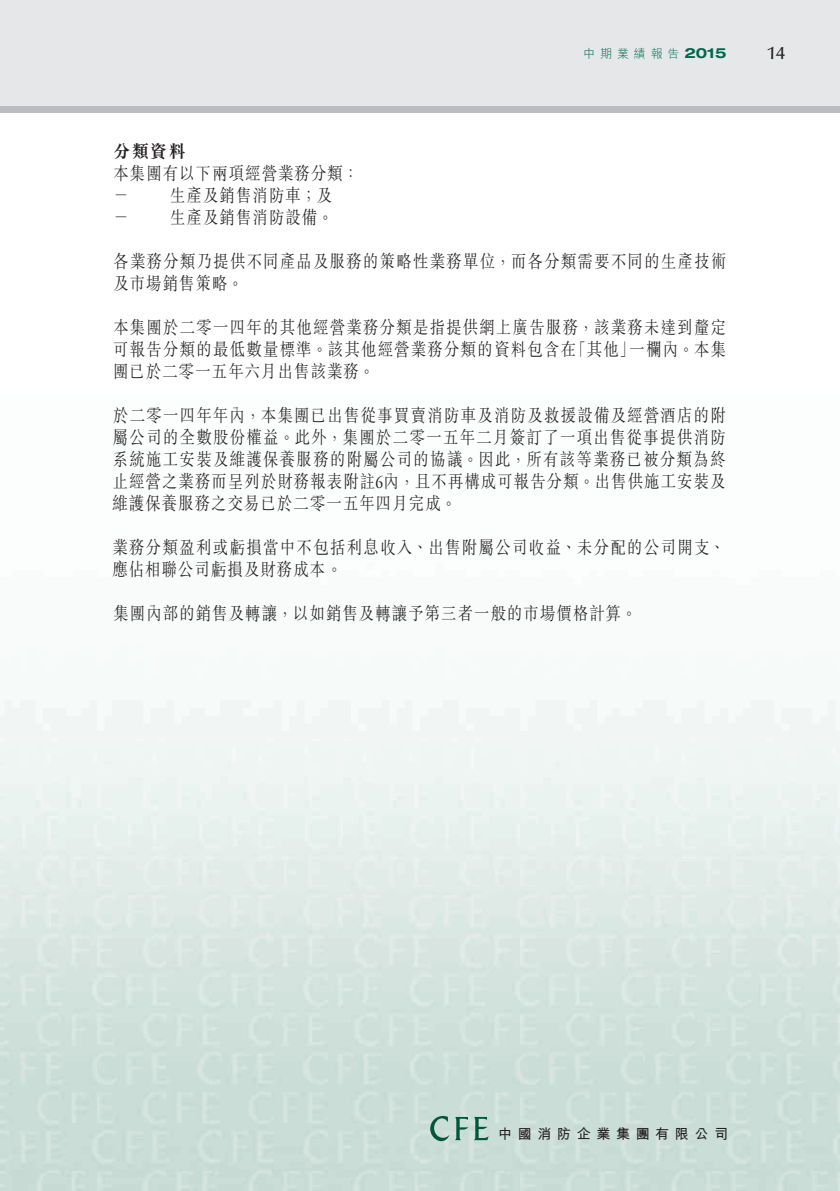
<style>
.page{position:relative;width:840px;height:1191px;background:#fff}
.page>*{position:absolute;margin:0;border:0;box-sizing:border-box;transform-origin:0 0}
.t1{font:300 18px/22px "M Sung HK";letter-spacing:.085em;color:#231f20;scale:.85 1}
.t2{font:700 18px "M Sung HK";color:#231f20;scale:.95 1}
.t3{font:500 18px "Optima LT Std";color:#231f20}
.t4{font:700 14px "M Hei HK";letter-spacing:.4em;color:#231f20}
.t5{font:700 expanded 14px "Helvetica Neue LT Std";color:#006850}
.t6{font:300 12px "M Hei HK";letter-spacing:.4em;color:#006850}
.s1{font-family:"Adobe Garamond Pro";font-weight:400}
</style>
<div class="page">
<div style="left:0;top:0;width:839px;height:113px;background:#e6e7e9"></div>
<div style="left:0;top:106px;width:839px;height:7px;background:#bcbdc0"></div>
<svg style="left:430px;top:1116px;width:19px;height:25px"></svg>
<svg style="left:455px;top:1117px;width:33px;height:23px"></svg>
<p class="t2" style="left:113px;top:139px;width:77px">分類資料</p>
<p class="t1" style="left:170px;top:161px;width:223px;text-indent:-57px">本集團有以下兩項經營業務分類：生產及銷售消防車；及</p>
<p class="t1" style="left:113px;top:183px;width:19px">－</p>
<p class="t6" style="left:583px;top:45px;width:97px">中期業績報告</p>
<p class="t5" style="left:684px;top:44px;width:44px">2015</p>
<p class="t1" style="left:170px;top:205px;width:193px">生產及銷售消防設備。</p>
<p class="t1" style="left:113px;top:205px;width:19px">－</p>
<p class="t1" style="left:113px;top:249px;width:722px">各業務分類乃提供不同產品及服務的策略性業務單位，而各分類需要不同的生產技術及市場銷售策略。</p>
<p class="t1" style="left:113px;top:315px;width:722px;text-align:right">本集團於二零一四年的其他經營業務分類是指提供網上廣告服務，該業務未達到釐定一欄內。本集</p>
<p class="t1" style="left:113px;top:337px;width:546px">可報告分類的最低數量標準。該其他經營業務分類的資料包含在團已於二零一五年六月出售該業務。</p>
<p class="t1" style="left:112px;top:403px;width:722px;text-align:justify">於二零一四年年內，本集團已出售從事買賣消防車及消防及救援設備及經營酒店的附屬公司的全數股份權益。此外，集團於二零一五年二月簽訂了一項出售從事提供消防系統施工安裝及維護保養服務的附屬公司的協議。因此，所有該等業務已被分類為終止經營之業務而呈列於財務報表附註內<span class="s1">6</span> ，且不再構成可報告分類。出售供施工安裝及維護保養服務之交易已於二零一五年四月完成。</p>
<p class="t1" style="left:112px;top:535px;width:722px">業務分類盈利或虧損當中不包括利息收入、出售附屬公司收益、未分配的公司開支、應佔相聯公司虧損及財務成本。</p>
<p class="t1" style="left:113px;top:601px;width:617px">集團內部的銷售及轉讓，以如銷售及轉讓予第三者一般的市場價格計算。</p>
<p class="t1" style="left:570px;top:337px;width:76px">「其他」</p>
<p class="t3" style="left:766px;top:43px;width:19px">14</p>
<p class="t4" style="left:498px;top:1124px;width:231px">中國消防企業集團有限公司</p>
</div>
